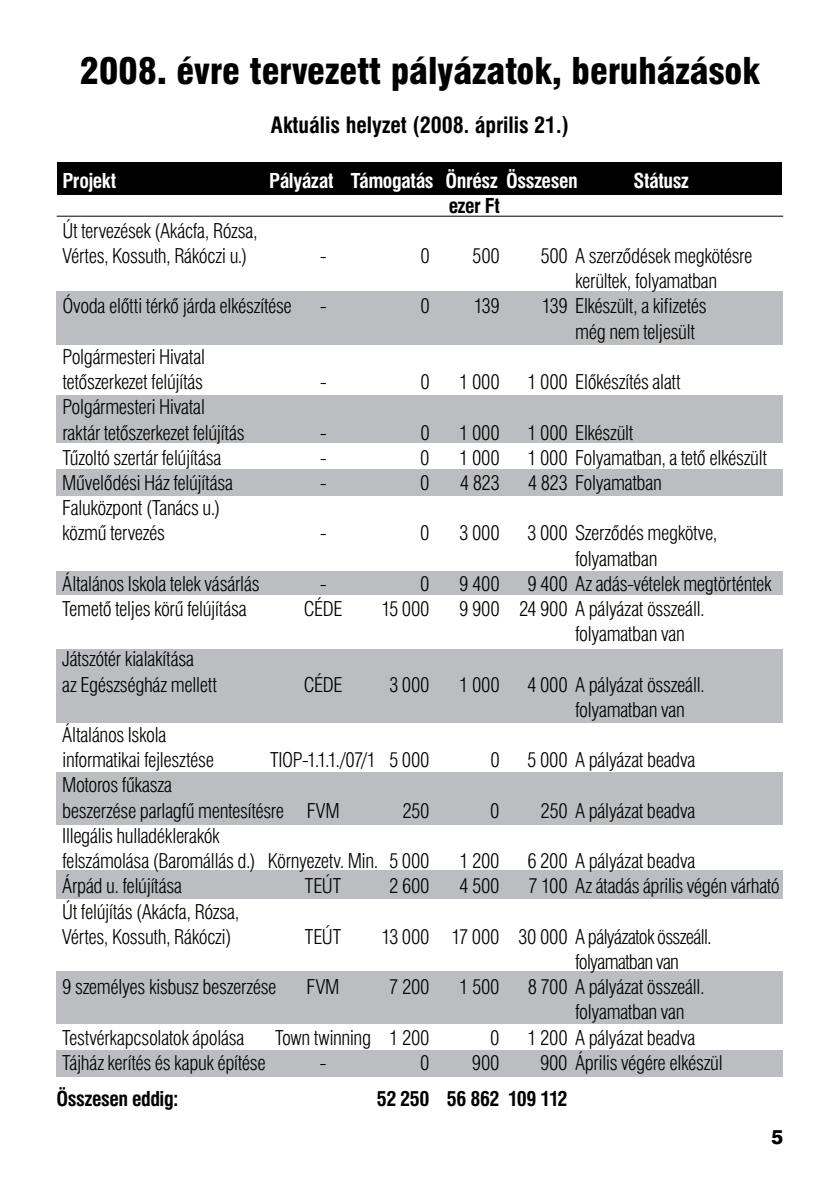
<style>
.page{position:relative;width:840px;height:1191px;background:#fff}
.page>*{position:absolute;margin:0;border:0;box-sizing:border-box;transform-origin:0 0}
.t1{font:36px "Swiss 721 Blk Cn PFL";color:#000}
.t2{font:700 22px "Swiss 721 Cn PFL";color:#000}
.t3{font:20px/25.2px "Swiss 721 Lt Cn PFL";letter-spacing:-.02em;color:#000}
.t4{font:700 20px "Swiss 721 Cn PFL";letter-spacing:-.02em;color:#fff}
.t5{font:700 20px "Swiss 721 Cn PFL";letter-spacing:-.02em;color:#000}
.t6{font:20px "Swiss 721 Hv PFL";color:#000}
</style>
<div class="page">
<div style="left:57px;top:1050px;width:725px;height:27px;background:#bcbdc0"></div>
<div style="left:57px;top:971px;width:725px;height:52px;background:#bcbdc0"></div>
<div style="left:57px;top:870px;width:725px;height:28px;background:#bcbdc0"></div>
<div style="left:57px;top:772px;width:725px;height:52px;background:#bcbdc0"></div>
<div style="left:57px;top:649px;width:725px;height:73px;background:#bcbdc0"></div>
<div style="left:57px;top:571px;width:725px;height:23px;background:#bcbdc0"></div>
<div style="left:57px;top:469px;width:725px;height:27px;background:#bcbdc0"></div>
<div style="left:57px;top:396px;width:725px;height:47px;background:#bcbdc0"></div>
<div style="left:57px;top:291px;width:725px;height:54px;background:#bcbdc0"></div>
<div style="left:58px;top:162px;width:723px;height:33px;background:#000"></div>
<hr style="left:57px;top:216px;width:725px;height:1px;background:#000">
<h1 class="t1" style="left:80px;top:49px;width:681px">2008. évre tervezett pályázatok, beruházások</h1>
<p class="t2" style="left:271px;top:112px;width:299px">Aktuális helyzet (2008. április 21.)</p>
<p class="t4" style="left:62px;top:169px;width:55px">Projekt</p>
<p class="t4" style="left:269px;top:169px;width:310px">Pályázat Támogatás Önrész Összesen</p>
<p class="t4" style="left:633px;top:169px;width:57px">Státusz</p>
<p class="t5" style="left:448px;top:193px;width:53px">ezer Ft</p>
<p class="t3" style="left:62px;top:218px;width:197px">Út tervezések (Akácfa, Rózsa,<br>Vértes, Kossuth, Rákóczi u.)</p>
<p class="t3" style="left:320px;top:243px;width:8px">-</p>
<p class="t3" style="left:420px;top:243px;width:11px">0</p>
<p class="t3" style="left:472px;top:243px;width:29px">500</p>
<p class="t3" style="left:540px;top:243px;width:213px;text-align:center">500 A szerződések megkötésre kerültek, folyamatban</p>
<p class="t3" style="left:62px;top:293px;width:231px">Óvoda előtti térkő járda elkészítése</p>
<p class="t3" style="left:62px;top:344px;width:144px">Polgármesteri Hivatal tetőszerkezet felújítás</p>
<p class="t3" style="left:62px;top:394px;width:184px">Polgármesteri Hivatal raktár tetőszerkezet felújítás</p>
<p class="t3" style="left:319px;top:293px;width:8px">-</p>
<p class="t3" style="left:420px;top:293px;width:11px">0</p>
<p class="t3" style="left:473px;top:293px;width:27px">139</p>
<p class="t3" style="left:575px;top:293px;width:133px;text-indent:-33px">139 Elkészült, a kifizetés még nem teljesült</p>
<p class="t3" style="left:319px;top:369px;width:8px">-</p>
<p class="t3" style="left:420px;top:369px;width:11px">0</p>
<p class="t3" style="left:459px;top:369px;width:42px">1 000</p>
<p class="t3" style="left:527px;top:369px;width:155px">1 000 Előkészítés alatt</p>
<p class="t3" style="left:319px;top:419px;width:8px">-</p>
<p class="t3" style="left:420px;top:419px;width:11px">0</p>
<p class="t3" style="left:459px;top:419px;width:42px">1 000</p>
<p class="t3" style="left:527px;top:419px;width:108px">1 000 Elkészült</p>
<p class="t3" style="left:62px;top:445px;width:161px">Tűzoltó szertár felújítása</p>
<p class="t3" style="left:319px;top:445px;width:8px">-</p>
<p class="t3" style="left:420px;top:445px;width:11px">0</p>
<p class="t3" style="left:459px;top:445px;width:42px">1 000</p>
<p class="t3" style="left:527px;top:445px;width:241px">1 000 Folyamatban, a tető elkészült</p>
<p class="t3" style="left:62px;top:470px;width:172px">Művelődési Ház felújítása</p>
<p class="t3" style="left:319px;top:470px;width:8px">-</p>
<p class="t3" style="left:420px;top:470px;width:11px">0</p>
<p class="t3" style="left:459px;top:470px;width:41px">4 823</p>
<p class="t3" style="left:527px;top:470px;width:135px">4 823 Folyamatban</p>
<p class="t3" style="left:62px;top:495px;width:159px">Faluközpont (Tanács u.) közmű tervezés</p>
<p class="t3" style="left:319px;top:520px;width:8px">-</p>
<p class="t3" style="left:420px;top:520px;width:11px">0</p>
<p class="t3" style="left:459px;top:520px;width:42px">3 000</p>
<p class="t3" style="left:527px;top:520px;width:191px;text-align:center">3 000 Szerződés megkötve, folyamatban</p>
<p class="t3" style="left:62px;top:571px;width:199px">Általános Iskola telek vásárlás</p>
<p class="t3" style="left:319px;top:571px;width:8px">-</p>
<p class="t3" style="left:420px;top:571px;width:11px">0</p>
<p class="t3" style="left:459px;top:571px;width:42px">9 400</p>
<p class="t3" style="left:527px;top:571px;width:245px">9 400 Az adás-vételek megtörténtek</p>
<p class="t3" style="left:62px;top:596px;width:186px">Temető teljes körű felújítása</p>
<p class="t3" style="left:304px;top:596px;width:40px">CÉDE</p>
<p class="t3" style="left:381px;top:596px;width:50px">15 000</p>
<p class="t3" style="left:575px;top:596px;width:131px;text-indent:-116px">9 900 24 900 A pályázat összeáll. folyamatban van</p>
<p class="t3" style="left:62px;top:646px;width:156px">Játszótér kialakítása<br>az Egészségház mellett</p>
<p class="t3" style="left:304px;top:671px;width:40px">CÉDE</p>
<p class="t3" style="left:389px;top:671px;width:42px">3 000</p>
<p class="t3" style="left:459px;top:671px;width:42px">1 000</p>
<p class="t3" style="left:575px;top:671px;width:131px;text-indent:-48px">4 000 A pályázat összeáll. folyamatban van</p>
<p class="t3" style="left:62px;top:722px;width:153px">Általános Iskola informatikai fejlesztése</p>
<p class="t3" style="left:270px;top:747px;width:161px">TIOP-1.1.1./07/1 5 000</p>
<p class="t3" style="left:490px;top:747px;width:11px">0</p>
<p class="t3" style="left:527px;top:747px;width:169px">5 000 A pályázat beadva</p>
<p class="t3" style="left:62px;top:772px;width:279px">Motoros fűkasza<br>beszerzése parlagfű mentesítésre FVM</p>
<p class="t3" style="left:402px;top:797px;width:29px">250</p>
<p class="t3" style="left:490px;top:797px;width:11px">0</p>
<p class="t3" style="left:540px;top:797px;width:156px">250 A pályázat beadva</p>
<p class="t3" style="left:62px;top:823px;width:368px">Illegális hulladéklerakók<br>felszámolása (Baromállás d.) Környezetv. Min. 5 000</p>
<p class="t3" style="left:459px;top:848px;width:42px">1 200</p>
<p class="t3" style="left:527px;top:848px;width:169px">6 200 A pályázat beadva</p>
<p class="t3" style="left:62px;top:873px;width:121px">Árpád u. felújítása</p>
<p class="t3" style="left:305px;top:873px;width:38px">TEÚT</p>
<p class="t3" style="left:389px;top:873px;width:42px">2 600</p>
<p class="t3" style="left:459px;top:873px;width:42px">4 500</p>
<p class="t3" style="left:528px;top:873px;width:253px">7 100 Az átadás április végén várható</p>
<p class="t3" style="left:62px;top:898px;width:179px">Út felújítás (Akácfa, Rózsa,<br>Vértes, Kossuth, Rákóczi)</p>
<p class="t3" style="left:305px;top:923px;width:38px">TEÚT</p>
<p class="t3" style="left:574px;top:923px;width:138px;text-indent:-194px">13 000 17 000 30 000 A pályázatok összeáll. folyamatban van</p>
<p class="t3" style="left:62px;top:974px;width:216px">9 személyes kisbusz beszerzése</p>
<p class="t3" style="left:306px;top:974px;width:34px">FVM</p>
<p class="t3" style="left:389px;top:974px;width:42px">7 200</p>
<p class="t3" style="left:459px;top:974px;width:42px">1 500</p>
<p class="t3" style="left:574px;top:974px;width:131px;text-indent:-47px">8 700 A pályázat összeáll. folyamatban van</p>
<p class="t3" style="left:62px;top:1024px;width:184px">Testvérkapcsolatok ápolása</p>
<p class="t3" style="left:275px;top:1024px;width:156px">Town twinning 1 200</p>
<p class="t3" style="left:490px;top:1024px;width:11px">0</p>
<p class="t3" style="left:527px;top:1024px;width:169px">1 200 A pályázat beadva</p>
<p class="t3" style="left:62px;top:1049px;width:205px">Tájház kerítés és kapuk építése</p>
<p class="t3" style="left:319px;top:1049px;width:8px">-</p>
<p class="t3" style="left:420px;top:1049px;width:11px">0</p>
<p class="t3" style="left:471px;top:1049px;width:29px">900</p>
<p class="t3" style="left:539px;top:1049px;width:184px">900 Április végére elkészül</p>
<p class="t5" style="left:56px;top:1086px;width:123px">Összesen eddig:</p>
<p class="t5" style="left:376px;top:1086px;width:192px">52 250 56 862 109 112</p>
<p class="t6" style="left:771px;top:1124px;width:13px">5</p>
</div>
